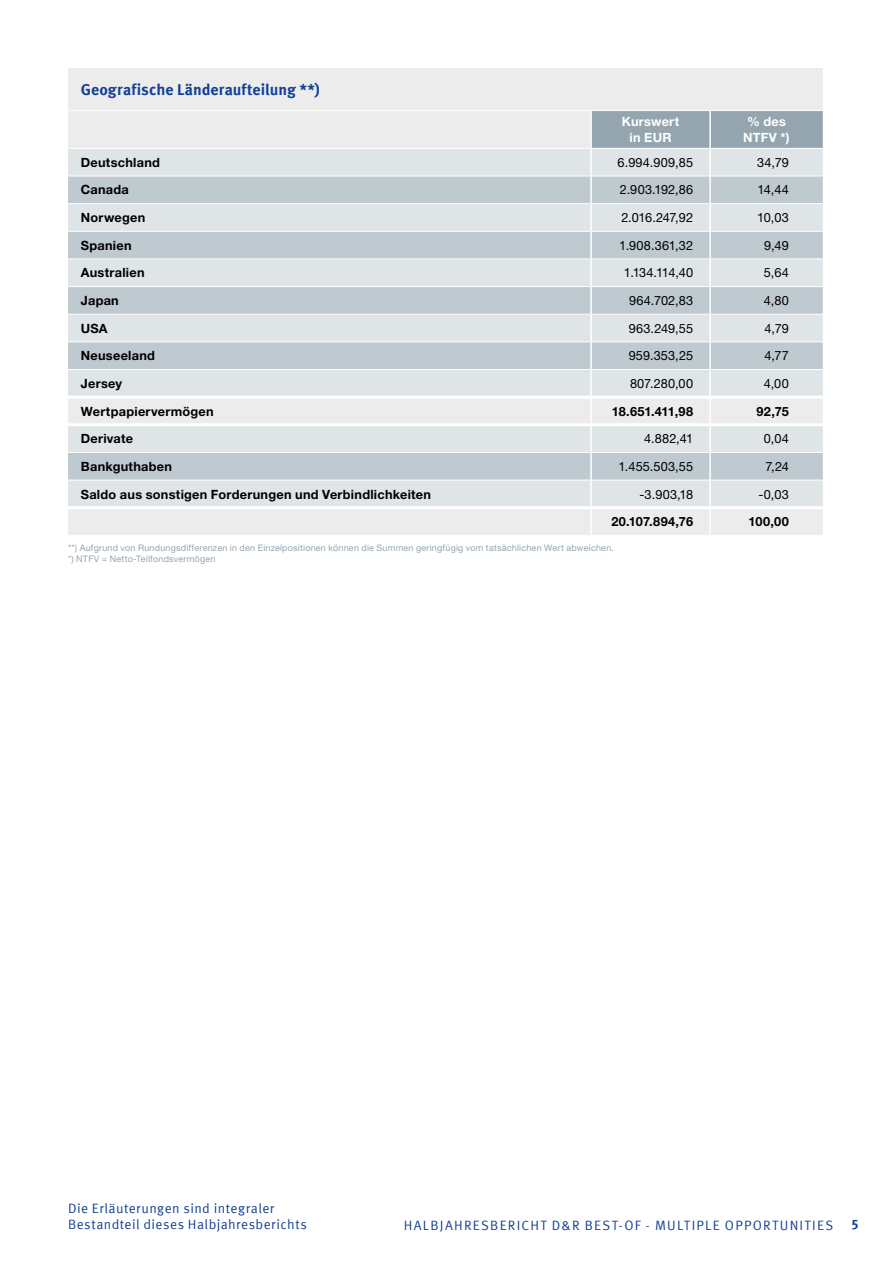
<style>
.page{position:relative;width:893px;height:1263px;background:#fff}
.page>*{position:absolute;margin:0;border:0;box-sizing:border-box;transform-origin:0 0}
.t1{font:700 15.75px "Meta Offc Pro";color:#134094}
.t2{font:13.5px/16.2px "Meta Offc Pro Norm";letter-spacing:.04em;color:#134094}
.t3{font:13.5px "Meta Offc Pro Norm";letter-spacing:.095em;color:#134094}
.t4{font:700 13.5px "Meta Offc Pro";color:#134094}
.t5{font:12.75px "Helvetica Neue LTW1 G";letter-spacing:.01em;color:#000}
.t6{font:700 12.75px "Helvetica Neue LTW1 G";letter-spacing:.02em;color:#000}
.t7{font:700 12.75px/15.9px "Helvetica Neue LTW1 G";letter-spacing:.02em;color:#fff;text-align:center}
.t8{font:700 12.75px "Helvetica Neue LTW1 G";letter-spacing:-.015em;color:#000}
.t9{font:9px/10.8px "Helvetica Neue LTW1 G";letter-spacing:.025em;color:#94a5b0}
</style>
<div class="page">
<div style="left:68px;top:68px;width:755px;height:467px;background:#ececed"></div>
<div style="left:592px;top:111px;width:231px;height:37px;background:#94a5b0"></div>
<div style="left:68px;top:149px;width:755px;height:27px;background:#dfe4e7"></div>
<svg style="left:68px;top:177px;width:755px;height:303px;background:#d1d8dd"></svg>
<div style="left:68px;top:481px;width:755px;height:25px;background:#dfe4e7"></div>
<hr style="left:68px;top:110px;width:523px;height:1px;background:#fff">
<hr style="left:591px;top:110px;width:119px;height:1px;background:#fff">
<hr style="left:710px;top:110px;width:113px;height:1px;background:#fff">
<hr style="left:68px;top:203px;width:522px;height:1px;background:#fff">
<hr style="left:592px;top:203px;width:117px;height:1px;background:#fff">
<hr style="left:711px;top:203px;width:112px;height:1px;background:#fff">
<hr style="left:68px;top:259px;width:522px;height:1px;background:#fff">
<hr style="left:592px;top:259px;width:117px;height:1px;background:#fff">
<hr style="left:711px;top:259px;width:112px;height:1px;background:#fff">
<hr style="left:68px;top:314px;width:522px;height:1px;background:#fff">
<hr style="left:592px;top:314px;width:117px;height:1px;background:#fff">
<hr style="left:711px;top:314px;width:112px;height:1px;background:#fff">
<hr style="left:68px;top:369px;width:522px;height:1px;background:#fff">
<hr style="left:592px;top:369px;width:117px;height:1px;background:#fff">
<hr style="left:711px;top:369px;width:112px;height:1px;background:#fff">
<hr style="left:68px;top:148px;width:522px;height:1px;background:#fff">
<hr style="left:592px;top:148px;width:117px;height:1px;background:#fff">
<hr style="left:711px;top:148px;width:112px;height:1px;background:#fff">
<hr style="left:68px;top:176px;width:522px;height:1px;background:#fff">
<hr style="left:592px;top:176px;width:117px;height:1px;background:#fff">
<hr style="left:711px;top:176px;width:112px;height:1px;background:#fff">
<hr style="left:68px;top:231px;width:522px;height:1px;background:#fff">
<hr style="left:592px;top:231px;width:117px;height:1px;background:#fff">
<hr style="left:711px;top:231px;width:112px;height:1px;background:#fff">
<hr style="left:68px;top:286px;width:522px;height:1px;background:#fff">
<hr style="left:592px;top:286px;width:117px;height:1px;background:#fff">
<hr style="left:711px;top:286px;width:112px;height:1px;background:#fff">
<hr style="left:68px;top:341px;width:522px;height:1px;background:#fff">
<hr style="left:592px;top:341px;width:117px;height:1px;background:#fff">
<hr style="left:711px;top:341px;width:112px;height:1px;background:#fff">
<hr style="left:68px;top:452px;width:522px;height:1px;background:#fff">
<hr style="left:592px;top:452px;width:117px;height:1px;background:#fff">
<hr style="left:711px;top:452px;width:112px;height:1px;background:#fff">
<hr style="left:68px;top:480px;width:522px;height:1px;background:#fff">
<hr style="left:592px;top:480px;width:117px;height:1px;background:#fff">
<hr style="left:711px;top:480px;width:112px;height:1px;background:#fff">
<hr style="left:590px;top:111px;width:2px;height:37px;background:#fff">
<hr style="left:709px;top:111px;width:2px;height:37px;background:#fff">
<hr style="left:590px;top:148px;width:2px;height:28px;background:#fff">
<hr style="left:709px;top:148px;width:2px;height:28px;background:#fff">
<hr style="left:590px;top:176px;width:2px;height:28px;background:#fff">
<hr style="left:709px;top:176px;width:2px;height:28px;background:#fff">
<hr style="left:590px;top:204px;width:2px;height:27px;background:#fff">
<hr style="left:709px;top:204px;width:2px;height:27px;background:#fff">
<hr style="left:590px;top:231px;width:2px;height:28px;background:#fff">
<hr style="left:709px;top:231px;width:2px;height:28px;background:#fff">
<hr style="left:590px;top:259px;width:2px;height:28px;background:#fff">
<hr style="left:709px;top:259px;width:2px;height:28px;background:#fff">
<hr style="left:590px;top:287px;width:2px;height:27px;background:#fff">
<hr style="left:709px;top:287px;width:2px;height:27px;background:#fff">
<hr style="left:590px;top:314px;width:2px;height:28px;background:#fff">
<hr style="left:709px;top:314px;width:2px;height:28px;background:#fff">
<hr style="left:590px;top:342px;width:2px;height:27px;background:#fff">
<hr style="left:709px;top:342px;width:2px;height:27px;background:#fff">
<hr style="left:590px;top:369px;width:2px;height:27px;background:#fff">
<hr style="left:709px;top:369px;width:2px;height:27px;background:#fff">
<hr style="left:590px;top:399px;width:2px;height:24px;background:#fff">
<hr style="left:709px;top:399px;width:2px;height:24px;background:#fff">
<hr style="left:590px;top:426px;width:2px;height:26px;background:#fff">
<hr style="left:709px;top:426px;width:2px;height:26px;background:#fff">
<hr style="left:590px;top:452px;width:2px;height:28px;background:#fff">
<hr style="left:709px;top:452px;width:2px;height:28px;background:#fff">
<hr style="left:590px;top:480px;width:2px;height:26px;background:#fff">
<hr style="left:709px;top:480px;width:2px;height:26px;background:#fff">
<hr style="left:590px;top:509px;width:2px;height:26px;background:#fff">
<hr style="left:709px;top:509px;width:2px;height:26px;background:#fff">
<hr style="left:68px;top:506px;width:523px;height:3px;background:#fff">
<hr style="left:591px;top:506px;width:119px;height:3px;background:#fff">
<hr style="left:710px;top:506px;width:113px;height:3px;background:#fff">
<hr style="left:68px;top:423px;width:523px;height:3px;background:#fff">
<hr style="left:591px;top:423px;width:119px;height:3px;background:#fff">
<hr style="left:710px;top:423px;width:113px;height:3px;background:#fff">
<hr style="left:68px;top:396px;width:523px;height:3px;background:#fff">
<hr style="left:591px;top:396px;width:119px;height:3px;background:#fff">
<hr style="left:710px;top:396px;width:113px;height:3px;background:#fff">
<p class="t1" style="left:81px;top:78px;width:241px">Geografische Länderaufteilung **)</p>
<p class="t7" style="left:622px;top:113px;width:59px">Kurswert in EUR</p>
<p class="t7" style="left:743px;top:113px;width:48px;text-align:left">% des<br>NTFV *)</p>
<p class="t6" style="left:81px;top:154px;width:81px">Deutschland</p>
<p class="t5" style="left:618px;top:154px;width:77px">6.994.909,85</p>
<p class="t5" style="left:757px;top:154px;width:33px">34,79</p>
<p class="t6" style="left:81px;top:182px;width:50px">Canada</p>
<p class="t5" style="left:620px;top:182px;width:75px">2.903.192,86</p>
<p class="t5" style="left:757px;top:182px;width:33px">14,44</p>
<p class="t6" style="left:81px;top:210px;width:66px">Norwegen</p>
<p class="t5" style="left:621px;top:210px;width:73px">2.016.247,92</p>
<p class="t5" style="left:757px;top:210px;width:33px">10,03</p>
<p class="t6" style="left:81px;top:237px;width:52px">Spanien</p>
<p class="t5" style="left:619px;top:237px;width:75px">1.908.361,32</p>
<p class="t5" style="left:764px;top:237px;width:26px">9,49</p>
<p class="t6" style="left:81px;top:265px;width:65px">Australien</p>
<p class="t5" style="left:624px;top:265px;width:71px">1.134.114,40</p>
<p class="t5" style="left:764px;top:265px;width:26px">5,64</p>
<p class="t6" style="left:81px;top:293px;width:40px">Japan</p>
<p class="t5" style="left:629px;top:293px;width:65px">964.702,83</p>
<p class="t5" style="left:764px;top:293px;width:27px">4,80</p>
<p class="t6" style="left:81px;top:320px;width:28px">USA</p>
<p class="t5" style="left:629px;top:320px;width:66px">963.249,55</p>
<p class="t5" style="left:764px;top:320px;width:26px">4,79</p>
<p class="t6" style="left:81px;top:348px;width:76px">Neuseeland</p>
<p class="t5" style="left:629px;top:348px;width:66px">959.353,25</p>
<p class="t5" style="left:764px;top:348px;width:26px">4,77</p>
<p class="t6" style="left:81px;top:375px;width:43px">Jersey</p>
<p class="t5" style="left:630px;top:375px;width:65px">807.280,00</p>
<p class="t5" style="left:764px;top:375px;width:27px">4,00</p>
<p class="t6" style="left:81px;top:403px;width:134px">Wertpapiervermögen</p>
<p class="t8" style="left:612px;top:403px;width:83px">18.651.411,98</p>
<p class="t6" style="left:756px;top:403px;width:34px">92,75</p>
<p class="t6" style="left:81px;top:431px;width:54px">Derivate</p>
<p class="t5" style="left:644px;top:431px;width:50px">4.882,41</p>
<p class="t5" style="left:764px;top:431px;width:26px">0,04</p>
<p class="t6" style="left:81px;top:458px;width:93px">Bankguthaben</p>
<p class="t5" style="left:618px;top:458px;width:76px">1.455.503,55</p>
<p class="t5" style="left:765px;top:458px;width:25px">7,24</p>
<p class="t6" style="left:81px;top:486px;width:352px">Saldo aus sonstigen Forderungen und Verbindlichkeiten</p>
<p class="t5" style="left:639px;top:486px;width:55px">-3.903,18</p>
<p class="t5" style="left:758px;top:486px;width:32px">-0,03</p>
<p class="t6" style="left:611px;top:514px;width:83px">20.107.894,76</p>
<p class="t6" style="left:749px;top:514px;width:42px">100,00</p>
<p class="t9" style="left:68px;top:543px;width:547px">**) Aufgrund von Rundungsdifferenzen in den Einzelpositionen können die Summen geringfügig vom tatsächlichen Wert abweichen. *) NTFV = Netto-Teilfondsvermögen</p>
<p class="t2" style="left:68px;top:1199px;width:240px">Die Erläuterungen sind integraler<br>Bestandteil dieses Halbjahresberichts</p>
<p class="t3" style="left:404px;top:1215px;width:199px">HALBJAHRESBERICHT D&amp;R Best</p>
<p class="t2" style="left:619px;top:1216px;width:66px">-of - Multiple</p>
<p class="t2" style="left:725px;top:1216px;width:20px">Opport</p>
<p class="t2" style="left:780px;top:1216px;width:28px">unities</p>
<p class="t4" style="left:851px;top:1214px;width:9px">5</p>
</div>
